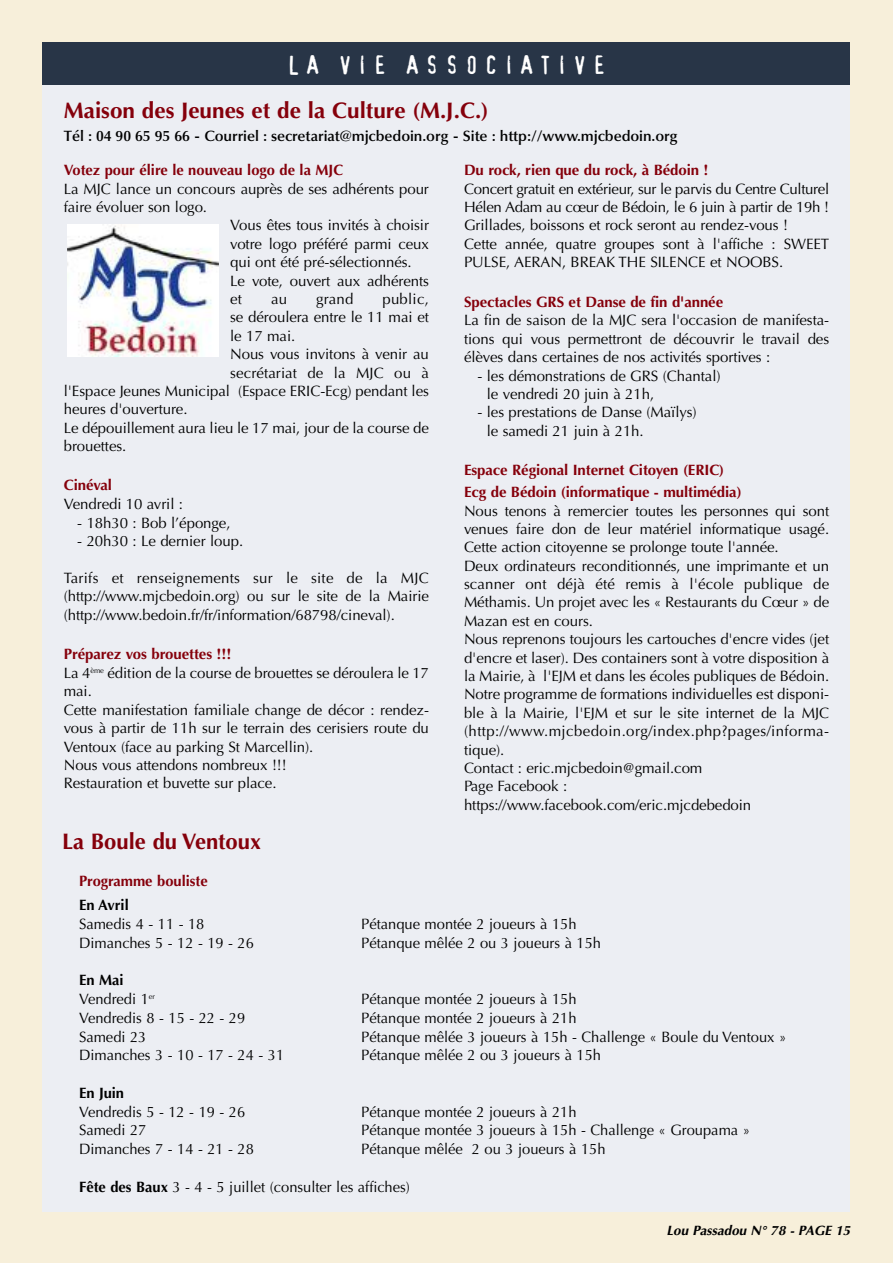
<style>
.page{position:relative;width:893px;height:1263px;background:#f7efda}
.page>*{position:absolute;margin:0;border:0;box-sizing:border-box;transform-origin:0 0}
.t1{font:24.75px "Confidential";letter-spacing:.3em;color:#fff}
.t2{font:700 22.5px "Optima";color:#85000b}
.t3{font:15px/18.5px "Optima";letter-spacing:-.005em;color:#000}
.t4{font:700 15px/21.5px "Optima";letter-spacing:-.005em;color:#85000b}
.t5{font:600 15px "Optima";letter-spacing:-.005em;color:#000}
.t6{font:700 15px "Optima";color:#000}
.t7{font:italic 700 13.5px "Optima";color:#000}
.s1{font-weight:700;color:#85000b}
.s2{font-weight:700}
</style>
<div class="page">
<div style="left:43px;top:85px;width:807px;height:1127px;background:#eceef3"></div>
<div style="left:43px;top:43px;width:807px;height:42px;background:#283547"></div>
<img style="left:68px;top:225px;width:150px;height:132px">
<h1 class="t1" style="left:287px;top:51px;width:320px">LA VIE ASSOCIATIVE</h1>
<h2 class="t2" style="left:64px;top:97px;width:426px">Maison des Jeunes et de la Culture (M.J.C.)</h2>
<p class="t5" style="left:64px;top:130px;width:615px">Tél : 04 90 65 95 66 - Courriel : secretariat@mjcbedoin.org - Site : http://www.mjcbedoin.org</p>
<p class="t4" style="left:64px;top:159px;width:281px">Votez pour élire le nouveau logo de la MJC</p>
<p class="t3" style="left:64px;top:181px;width:367px">La MJC lance un concours auprès de ses adhérents pour</p>
<p class="t3" style="left:64px;top:199px;width:145px">faire évoluer son logo.</p>
<p class="t3" style="left:230px;top:218px;width:200px">Vous êtes tous invités à choisir</p>
<p class="t3" style="left:230px;top:236px;width:200px">votre logo préféré parmi ceux</p>
<p class="t3" style="left:230px;top:254px;width:183px">qui ont été pré-sélectionnés.</p>
<p class="t3" style="left:230px;top:273px;width:200px">Le vote, ouvert aux adhérents</p>
<p class="t3" style="left:230px;top:291px;width:13px">et</p>
<p class="t3" style="left:271px;top:291px;width:18px">au</p>
<p class="t3" style="left:316px;top:291px;width:39px">grand</p>
<p class="t3" style="left:382px;top:291px;width:48px">public,</p>
<p class="t3" style="left:230px;top:309px;width:200px">se déroulera entre le 11 mai et</p>
<p class="t3" style="left:230px;top:328px;width:67px">le 17 mai.</p>
<p class="t3" style="left:230px;top:346px;width:200px">Nous vous invitons à venir au</p>
<p class="t3" style="left:230px;top:365px;width:200px">secrétariat de la MJC ou à</p>
<p class="t3" style="left:64px;top:383px;width:367px">l'Espace Jeunes Municipal (Espace ERIC-Ecg) pendant les</p>
<p class="t3" style="left:64px;top:401px;width:125px">heures d'ouverture.</p>
<p class="t3" style="left:64px;top:420px;width:367px">Le dépouillement aura lieu le 17 mai, jour de la course de</p>
<p class="t3" style="left:64px;top:438px;width:64px">brouettes.</p>
<p class="t4" style="left:64px;top:475px;width:50px">Cinéval</p>
<p class="t3" style="left:64px;top:496px;width:121px">Vendredi 10 avril :</p>
<p class="t3" style="left:77px;top:515px;width:155px">- 18h30 : Bob l’éponge,</p>
<p class="t3" style="left:77px;top:533px;width:167px">- 20h30 : Le dernier loup.</p>
<p class="t3" style="left:64px;top:570px;width:367px;text-align:justify">Tarifs et renseignements sur le site de la MJC (http://www.mjcbedoin.org) ou sur le site de la Mairie (http://www.bedoin.fr/fr/information/68798/cineval).</p>
<p class="t3" style="left:64px;top:646px;width:367px"><span class="s1">Préparez vos brouettes !!!<br></span>La 4<sup>ème</sup> édition de la course de brouettes se déroulera le 17 mai.<br>Cette manifestation familiale change de décor : rendez&shy;vous à partir de 11h sur le terrain des cerisiers route du Ventoux (face au parking St Marcellin).<br>Nous vous attendons nombreux !!!<br>Restauration et buvette sur place.</p>
<p class="t4" style="left:464px;top:159px;width:246px">Du rock, rien que du rock, à Bédoin !</p>
<p class="t3" style="left:464px;top:181px;width:367px">Concert gratuit en extérieur, sur le parvis du Centre Culturel Hélen Adam au cœur de Bédoin, le 6 juin à partir de 19h !<br>Grillades, boissons et rock seront au rendez-vous !<br>Cette année, quatre groupes sont à l'affiche : SWEET PULSE, AERAN, BREAK THE SILENCE et NOOBS.</p>
<p class="t4" style="left:464px;top:291px;width:261px">Spectacles GRS et Danse de fin d'année</p>
<p class="t3" style="left:464px;top:313px;width:367px;text-align:justify">La fin de saison de la MJC sera l'occasion de manifesta&shy;tions qui vous permettront de découvrir le travail des élèves dans certaines de nos activités sportives :</p>
<p class="t3" style="left:487px;top:368px;width:235px;text-indent:-9px">- les démonstrations de GRS (Chantal) le vendredi 20 juin à 21h,</p>
<p class="t3" style="left:487px;top:405px;width:211px;text-indent:-9px">- les prestations de Danse (Maïlys) le samedi 21 juin à 21h.</p>
<p class="t4" style="left:464px;top:459px;width:279px">Espace Régional Internet Citoyen (ERIC)<br>Ecg de Bédoin (informatique - multimédia)</p>
<p class="t3" style="left:464px;top:503px;width:367px">Nous tenons à remercier toutes les personnes qui sont venues faire don de leur matériel informatique usagé.<br>Cette action citoyenne se prolonge toute l'année.<br>Deux ordinateurs reconditionnés, une imprimante et un scanner ont déjà été remis à l'école publique de Méthamis. Un projet avec les « Restaurants du Cœur » de Mazan est en cours.<br>Nous reprenons toujours les cartouches d'encre vides (jet d'encre et laser). Des containers sont à votre disposition à la Mairie, à l'EJM et dans les écoles publiques de Bédoin.<br>Notre programme de formations individuelles est disponi&shy;ble à la Mairie, l'EJM et sur le site internet de la MJC (http://www.mjcbedoin.org/index.php?pages/informa&shy;tique).<br>Contact : eric.mjcbedoin@gmail.com<br>Page Facebook : https://www.facebook.com/eric.mjcdebedoin</p>
<h2 class="t2" style="left:62px;top:828px;width:201px">La Boule du Ventoux</h2>
<p class="t4" style="left:79px;top:871px;width:130px">Programme bouliste</p>
<p class="t6" style="left:79px;top:896px;width:51px">En Avril</p>
<p class="t3" style="left:79px;top:916px;width:127px">Samedis 4 - 11 - 18</p>
<p class="t3" style="left:361px;top:916px;width:217px">Pétanque montée 2 joueurs à 15h</p>
<p class="t3" style="left:79px;top:935px;width:176px">Dimanches 5 - 12 - 19 - 26</p>
<p class="t3" style="left:361px;top:935px;width:241px">Pétanque mêlée 2 ou 3 joueurs à 15h</p>
<p class="t3" style="left:79px;top:972px;width:77px"><span class="s2">En Mai<br></span>Vendredi 1<sup>er</sup></p>
<p class="t3" style="left:361px;top:991px;width:217px">Pétanque montée 2 joueurs à 15h</p>
<p class="t3" style="left:79px;top:1010px;width:168px">Vendredis 8 - 15 - 22 - 29</p>
<p class="t3" style="left:361px;top:1010px;width:217px">Pétanque montée 2 joueurs à 21h</p>
<p class="t3" style="left:79px;top:1029px;width:69px">Samedi 23</p>
<p class="t3" style="left:361px;top:1029px;width:427px">Pétanque mêlée 3 joueurs à 15h - Challenge « Boule du Ventoux »</p>
<p class="t3" style="left:79px;top:1047px;width:207px">Dimanches 3 - 10 - 17 - 24 - 31</p>
<p class="t3" style="left:361px;top:1047px;width:241px">Pétanque mêlée 2 ou 3 joueurs à 15h</p>
<p class="t6" style="left:79px;top:1084px;width:47px">En Juin</p>
<p class="t3" style="left:79px;top:1104px;width:168px">Vendredis 5 - 12 - 19 - 26</p>
<p class="t3" style="left:361px;top:1104px;width:217px">Pétanque montée 2 joueurs à 21h</p>
<p class="t3" style="left:79px;top:1122px;width:69px">Samedi 27</p>
<p class="t3" style="left:361px;top:1122px;width:390px">Pétanque montée 3 joueurs à 15h - Challenge « Groupama »</p>
<p class="t3" style="left:79px;top:1141px;width:176px">Dimanches 7 - 14 - 21 - 28</p>
<p class="t3" style="left:361px;top:1141px;width:246px">Pétanque mêlée 2 ou 3 joueurs à 15h</p>
<p class="t3" style="left:79px;top:1179px;width:332px"><span class="s2">Fête des Baux</span> 3 - 4 - 5 juillet (consulter les affiches)</p>
<p class="t7" style="left:666px;top:1225px;width:185px">Lou Passadou N° 78 - PAGE 15</p>
</div>
